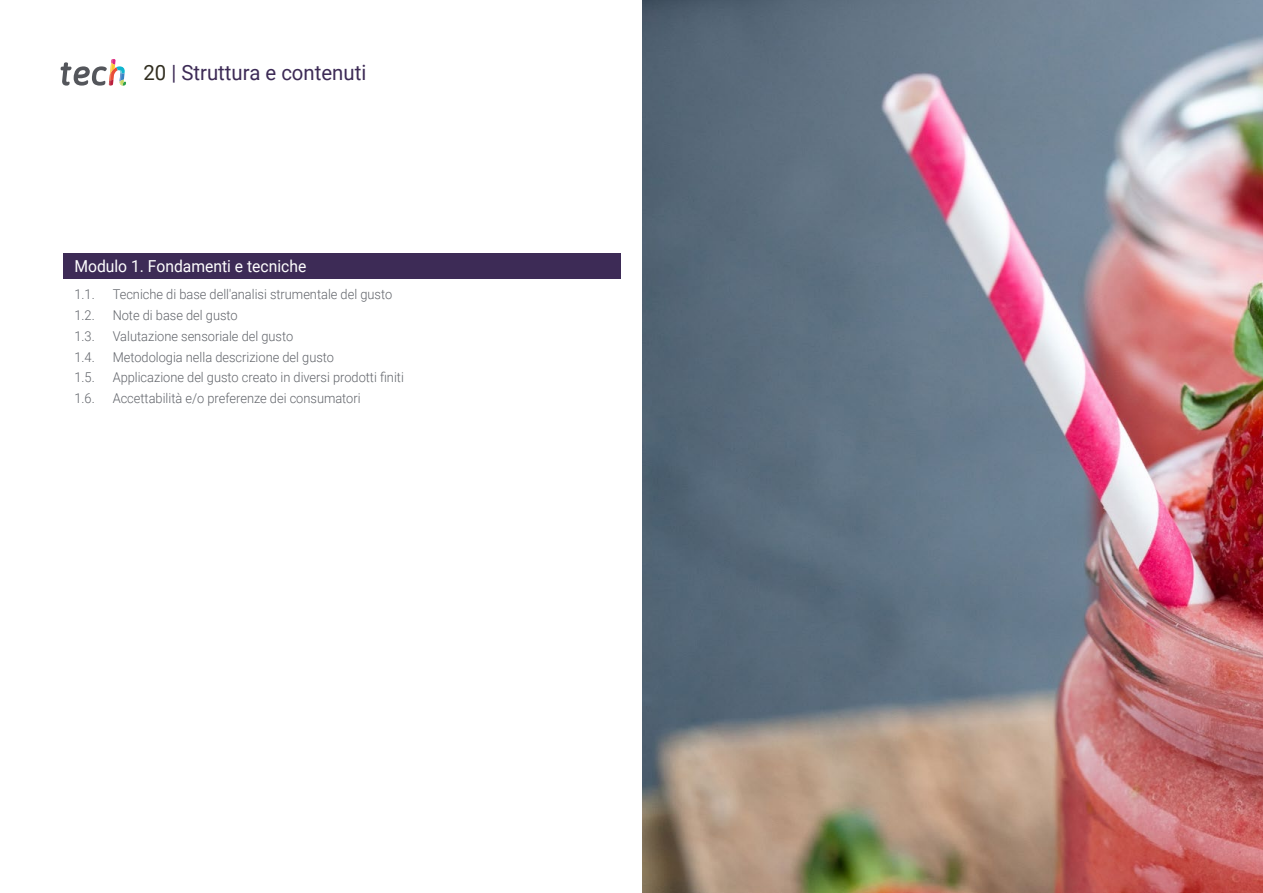
<style>
.page{position:relative;width:1263px;height:893px;background:#fff}
.page>*{position:absolute;margin:0;border:0;box-sizing:border-box;transform-origin:0 0}
.t1{font:21px "Roboto";color:#3d2b56}
.t2{font:16.5px "Roboto";color:#fff;scale:.95 1}
.t3{font:300 13.5px "Roboto";color:#61646a;scale:.95 1}
.s1{color:#312e20}
</style>
<div class="page">
<div style="left:63px;top:253px;width:558px;height:25px;background:#3d2b56"></div>
<img style="left:642px;top:0;width:621px;height:893px">
<svg style="left:61px;top:59px;width:65px;height:27px"></svg>
<h1 class="t1" style="left:144px;top:57px;width:224px"><span class="s1">20</span> | Struttura e contenuti</h1>
<p class="t2" style="left:74px;top:255px;width:246px">Modulo 1. Fondamenti e tecniche</p>
<p class="t3" style="left:74px;top:285px;width:23px">1.1.</p>
<p class="t3" style="left:113px;top:285px;width:296px">Tecniche di base dell'analisi strumentale del gusto</p>
<p class="t3" style="left:74px;top:306px;width:23px">1.2.</p>
<p class="t3" style="left:113px;top:306px;width:133px">Note di base del gusto</p>
<p class="t3" style="left:74px;top:327px;width:23px">1.3.</p>
<p class="t3" style="left:113px;top:327px;width:192px">Valutazione sensoriale del gusto</p>
<p class="t3" style="left:74px;top:347px;width:23px">1.4.</p>
<p class="t3" style="left:113px;top:347px;width:235px">Metodologia nella descrizione del gusto</p>
<p class="t3" style="left:74px;top:368px;width:23px">1.5.</p>
<p class="t3" style="left:113px;top:368px;width:308px">Applicazione del gusto creato in diversi prodotti finiti</p>
<p class="t3" style="left:74px;top:389px;width:23px">1.6.</p>
<p class="t3" style="left:113px;top:389px;width:262px">Accettabilità e/o preferenze dei consumatori</p>
</div>
